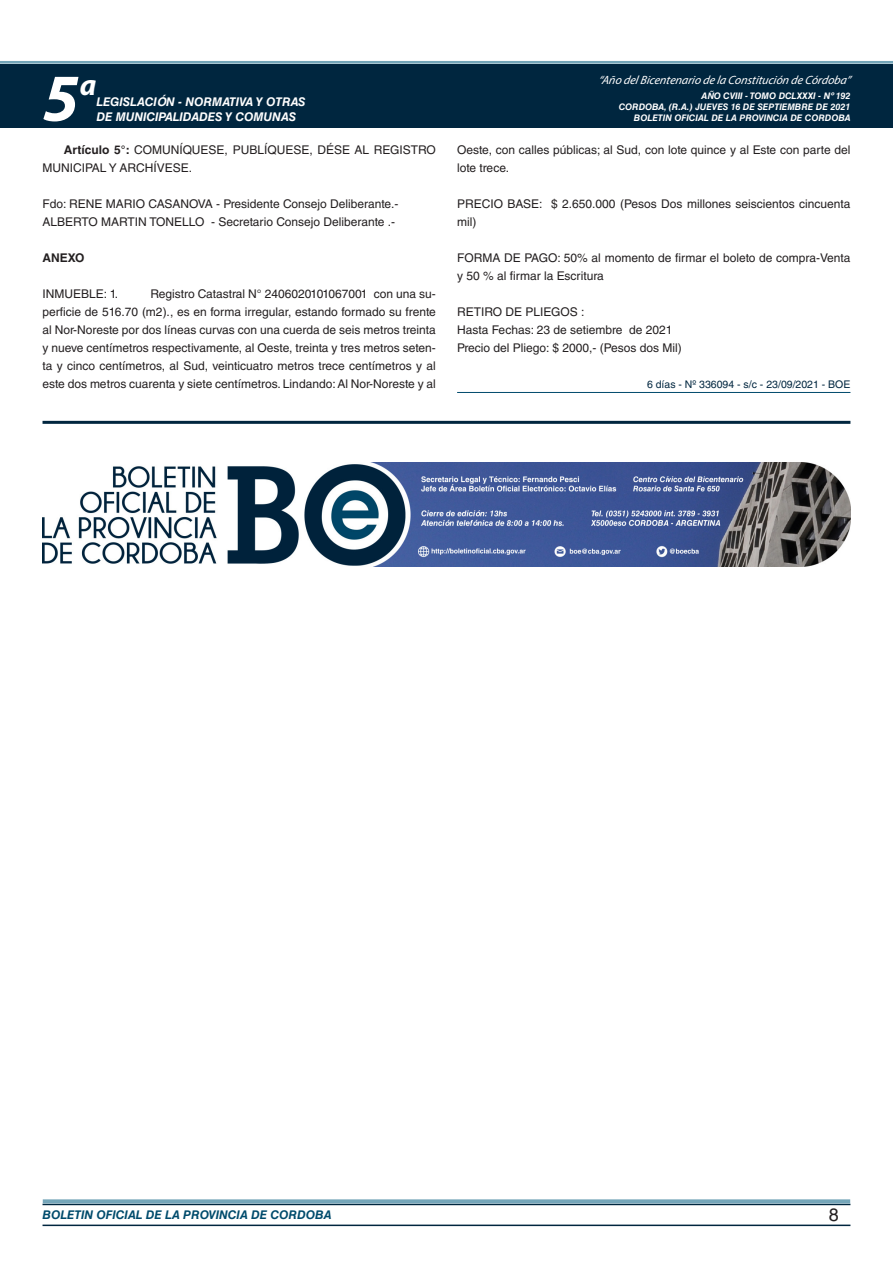
<style>
.page{position:relative;width:893px;height:1263px;background:#fff}
.page>*{position:absolute;margin:0;border:0;box-sizing:border-box;transform-origin:0 0}
.t1{font:italic 700 67.5px "Myriad Pro";color:#fff}
.t2{font:italic 700 30px "Myriad Pro";color:#fff}
.t3{font:18px "Helvetica LT Std";color:#231f20}
.BASE{font:12px/18px "Helvetica LT Std";color:#231f20}
.t4{font:italic 700 12px "Helvetica LT Std";color:#fff}
.t5{font:italic 12px "Myriad Pro";color:#fff}
.t6{font:italic 700 12px "Helvetica LT Std";color:#004b6c}
.BASE-2{font:700 12px "Helvetica LT Std";color:#231f20}
.FECHA_DE_VENCIMIENTO{font:10.5px "Helvetica LT Std";color:#00263f}
.t7{font:italic 700 9px/10.8px "Helvetica LT Std";color:#fff;text-align:right}
.s1{font-weight:700}
</style>
<div class="page">
<div style="left:0;top:61px;width:893px;height:6px;background:#fff;opacity:.75"></div>
<div style="left:0;top:64px;width:893px;height:64px;background:#00263f"></div>
<hr style="left:43px;top:1224px;width:807px;height:2px;background:#00263f">
<div style="left:42px;top:1198px;width:809px;height:8px;background:#fff;opacity:.75"></div>
<hr style="left:457px;top:392px;width:393px;height:1px;background:#004b6c">
<hr style="left:43px;top:421px;width:807px;height:3px;background:#00263f">
<img style="left:43px;top:463px;width:807px;height:103px">
<h1 class="t1" style="left:43px;top:54px;width:38px">5</h1>
<h2 class="t2" style="left:80px;top:66px;width:18px">a</h2>
<p class="t4" style="left:96px;top:95px;width:211px">LEGISLACIÓN - NORMATIVA Y OTRAS</p>
<p class="t4" style="left:96px;top:109px;width:201px">DE MUNICIPALIDADES Y COMUNAS</p>
<p class="BASE" style="left:43px;top:141px;width:395px;text-indent:21px"><span class="s1">Artículo 5°:</span> COMUNÍQUESE, PUBLÍQUESE, DÉSE AL REGISTRO<br>MUNICIPAL Y ARCHÍVESE.</p>
<p class="BASE" style="left:43px;top:195px;width:357px">Fdo: RENE MARIO CASANOVA - Presidente Consejo Deliberante.-</p>
<p class="BASE" style="left:43px;top:213px;width:354px">ALBERTO MARTIN TONELLO - Secretario Consejo Deliberante .-</p>
<p class="BASE-2" style="left:43px;top:250px;width:44px">ANEXO</p>
<p class="BASE" style="left:43px;top:285px;width:77px">INMUEBLE: 1.</p>
<p class="BASE" style="left:43px;top:285px;width:395px;text-align:justify;text-indent:108px">Registro Catastral N° 2406020101067001 con una su&shy;perficie de 516.70 (m2)., es en forma irregular, estando formado su frente al Nor-Noreste por dos líneas curvas con una cuerda de seis metros treinta y nueve centímetros respectivamente, al Oeste, treinta y tres metros seten&shy;ta y cinco centímetros, al Sud, veinticuatro metros trece centímetros y al este dos metros cuarenta y siete centímetros. Lindando: Al Nor-Noreste y al</p>
<p class="t5" style="left:598px;top:72px;width:254px">“Año delBicentenario de la Constitución de Córdoba”</p>
<p class="t7" style="left:619px;top:91px;width:233px">AÑO CVIII - TOMO DCLXXXI - Nº 192<br>CORDOBA, (R.A.) JUEVES 16 DE SEPTIEMBRE DE 2021<br>BOLETIN OFICIAL DE LA PROVINCIA DE CORDOBA</p>
<p class="BASE" style="left:457px;top:141px;width:395px">Oeste, con calles públicas; al Sud, con lote quince y al Este con parte del lote trece.</p>
<p class="BASE" style="left:457px;top:195px;width:395px">PRECIO BASE: $ 2.650.000 (Pesos Dos millones seiscientos cincuenta mil)</p>
<p class="BASE" style="left:457px;top:249px;width:395px">FORMA DE PAGO: 50% al momento de firmar el boleto de compra-Venta y 50 % al firmar la Escritura</p>
<p class="BASE" style="left:457px;top:303px;width:129px">RETIRO DE PLIEGOS :</p>
<p class="BASE" style="left:457px;top:321px;width:217px">Hasta Fechas: 23 de setiembre de 2021</p>
<p class="BASE" style="left:457px;top:339px;width:226px">Precio del Pliego: $ 2000,- (Pesos dos Mil)</p>
<p class="FECHA_DE_VENCIMIENTO" style="left:647px;top:378px;width:205px">6 días - Nº 336094 - s/c - 23/09/2021 - BOE</p>
<p class="t6" style="left:43px;top:1208px;width:290px">BOLETIN OFICIAL DE LA PROVINCIA DE CORDOBA</p>
<h3 class="t3" style="left:829px;top:1204px;width:12px">8</h3>
</div>
